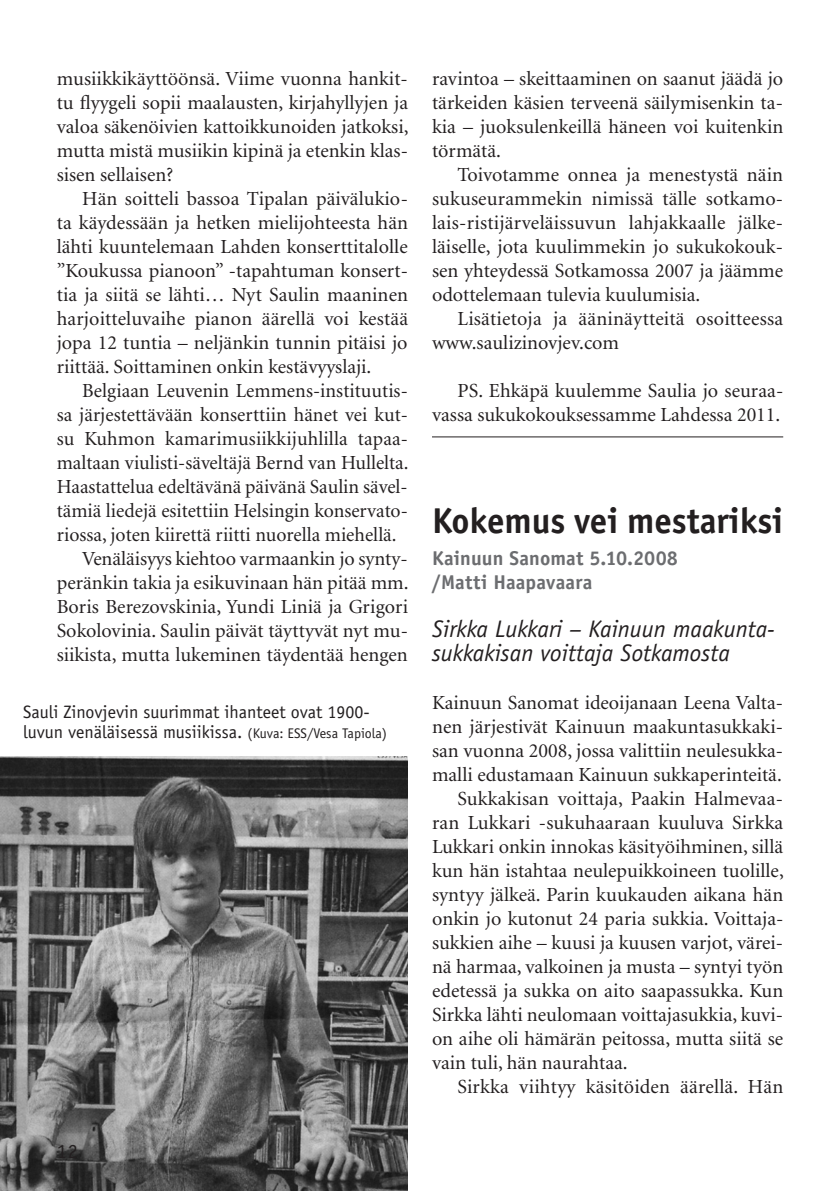
<style>
.page{position:relative;width:840px;height:1191px;background:#fff}
.page>*{position:absolute;margin:0;border:0;box-sizing:border-box;transform-origin:0 0}
.t1{font:700 36px "Officina Sans";color:#231f20}
.t2{font:italic 24px/24px "Officina Sans";color:#231f20}
.t3{font:20px/24px "Minion";color:#231f20;text-align:justify}
.t4{font:700 20px/24px "Officina Sans";letter-spacing:.005em;color:#6c6d70}
.t5{font:20px "Officina Sans";color:#231f20}
.t6{font:18px/20px "Officina Sans";color:#231f20}
.s1{font-size:14px}
</style>
<div class="page">
<img style="left:0;top:756px;width:408px;height:435px">
<hr style="left:432px;top:436px;width:350px;height:1px;background:#231f20">
<p class="t3" style="left:57px;top:67px;width:353px">musiikkikäyttöönsä. Viime vuonna hankit&shy;tu flyygeli sopii maalausten, kirjahyllyjen ja valoa säkenöivien kattoikkunoiden jatkoksi, mutta mistä musiikin kipinä ja etenkin klas&shy;sisen sellaisen?</p>
<p class="t3" style="left:57px;top:187px;width:353px;text-indent:26px">Hän soitteli bassoa Tipalan päivälukio&shy;ta käydessään ja hetken mielijohteesta hän lähti kuuntelemaan Lahden konserttitalolle ”Koukussa pianoon” -tapahtuman konsert&shy;tia ja siitä se lähti… Nyt Saulin maaninen harjoitteluvaihe pianon äärellä voi kestää jopa 12 tuntia – neljänkin tunnin pitäisi jo riittää. Soittaminen onkin kestävyyslaji.</p>
<p class="t3" style="left:82px;top:379px;width:327px">Belgiaan Leuvenin Lemmens-instituutis-</p>
<p class="t3" style="left:57px;top:403px;width:352px">sa järjestettävään konserttiin hänet vei kut-</p>
<p class="t3" style="left:57px;top:427px;width:352px">su Kuhmon kamarimusiikkijuhlilla tapaa-</p>
<p class="t3" style="left:57px;top:451px;width:353px">maltaan viulisti-säveltäjä Bernd van Hullelta.</p>
<p class="t3" style="left:57px;top:475px;width:352px">Haastattelua edeltävänä päivänä Saulin sävel-</p>
<p class="t3" style="left:57px;top:499px;width:352px">tämiä liedejä esitettiin Helsingin konservato-</p>
<p class="t3" style="left:57px;top:523px;width:341px">riossa, joten kiirettä riitti nuorella miehellä.</p>
<p class="t3" style="left:82px;top:547px;width:327px">Venäläisyys kiehtoo varmaankin jo synty-</p>
<p class="t3" style="left:57px;top:571px;width:353px">peränkin takia ja esikuvinaan hän pitää mm.</p>
<p class="t3" style="left:57px;top:595px;width:352px">Boris Berezovskinia, Yundi Liniä ja Grigori</p>
<p class="t3" style="left:57px;top:619px;width:352px">Sokolovinia. Saulin päivät täyttyvät nyt mu-</p>
<p class="t3" style="left:57px;top:643px;width:352px">siikista, mutta lukeminen täydentää hengen</p>
<p class="t6" style="left:23px;top:702px;width:365px">Sauli Zinovjevin suurimmat ihanteet ovat 1900- luvun venäläisessä musiikissa. <span class="s1">(Kuva: ESS/Vesa Tapiola)</span></p>
<p class="t5" style="left:57px;top:1139px;width:22px">12</p>
<p class="t3" style="left:432px;top:67px;width:352px">ravintoa – skeittaaminen on saanut jäädä jo tärkeiden käsien terveenä säilymisenkin ta&shy;kia – juoksulenkeillä häneen voi kuitenkin törmätä.</p>
<p class="t3" style="left:432px;top:163px;width:352px;text-indent:26px">Toivotamme onnea ja menestystä näin sukuseurammekin nimissä tälle sotkamo&shy;lais-ristijärveläissuvun lahjakkaalle jälke&shy;läiselle, jota kuulimmekin jo sukukokouk&shy;sen yhteydessä Sotkamossa 2007 ja jäämme odottelemaan tulevia kuulumisia.</p>
<p class="t3" style="left:432px;top:307px;width:352px;text-indent:26px">Lisätietoja ja ääninäytteitä osoitteessa www.saulizinovjev.com</p>
<p class="t3" style="left:432px;top:379px;width:352px;text-align:right">PS. Ehkäpä kuulemme Saulia jo seuraa&shy;vassa sukukokouksessamme Lahdessa 2011.</p>
<h1 class="t1" style="left:432px;top:498px;width:352px">Kokemus vei mestariksi</h1>
<p class="t4" style="left:432px;top:545px;width:247px">Kainuun Sanomat 5.10.2008 /Matti Haapavaara</p>
<p class="t2" style="left:432px;top:616px;width:344px">Sirkka Lukkari – Kainuun maakunta&shy;sukkakisan voittaja Sotkamosta</p>
<p class="t3" style="left:432px;top:691px;width:352px">Kainuun Sanomat ideoijanaan Leena Valta-</p>
<p class="t3" style="left:432px;top:715px;width:352px">nen järjestivät Kainuun maakuntasukkaki-</p>
<p class="t3" style="left:432px;top:739px;width:352px">san vuonna 2008, jossa valittiin neulesukka-</p>
<p class="t3" style="left:432px;top:763px;width:351px">malli edustamaan Kainuun sukkaperinteitä.</p>
<p class="t3" style="left:457px;top:787px;width:327px">Sukkakisan voittaja, Paakin Halmevaa-</p>
<p class="t3" style="left:432px;top:811px;width:352px">ran Lukkari -sukuhaaraan kuuluva Sirkka</p>
<p class="t3" style="left:432px;top:835px;width:352px">Lukkari onkin innokas käsityöihminen, sillä</p>
<p class="t3" style="left:432px;top:859px;width:353px">kun hän istahtaa neulepuikkoineen tuolille,</p>
<p class="t3" style="left:432px;top:883px;width:352px">syntyy jälkeä. Parin kuukauden aikana hän</p>
<p class="t3" style="left:432px;top:907px;width:353px">onkin jo kutonut 24 paria sukkia. Voittaja-</p>
<p class="t3" style="left:432px;top:931px;width:352px">sukkien aihe – kuusi ja kuusen varjot, värei-</p>
<p class="t3" style="left:432px;top:955px;width:352px">nä harmaa, valkoinen ja musta – syntyi työn</p>
<p class="t3" style="left:432px;top:979px;width:352px">edetessä ja sukka on aito saapassukka. Kun</p>
<p class="t3" style="left:432px;top:1003px;width:352px">Sirkka lähti neulomaan voittajasukkia, kuvi-</p>
<p class="t3" style="left:432px;top:1027px;width:352px">on aihe oli hämärän peitossa, mutta siitä se</p>
<p class="t3" style="left:432px;top:1051px;width:197px">vain tuli, hän naurahtaa.</p>
<p class="t3" style="left:457px;top:1075px;width:327px">Sirkka viihtyy käsitöiden äärellä. Hän</p>
</div>
